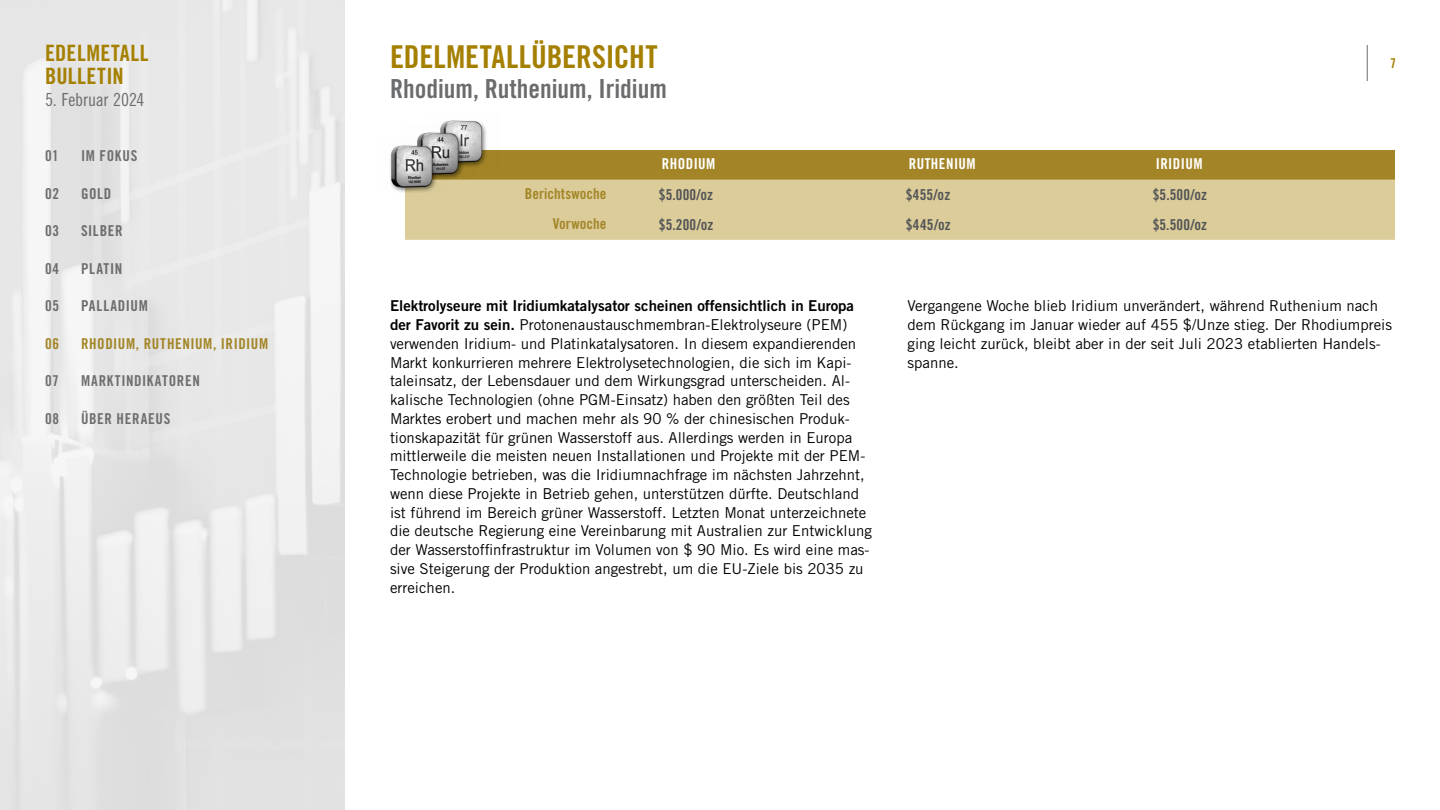
<style>
.page{position:relative;width:1440px;height:810px;background:#fff}
.page>*{position:absolute;margin:0;border:0;box-sizing:border-box;transform-origin:0 0}
.t1{font:31.5px "Trade Gothic LT Pro Bd Cn 20";color:#a58000}
.t2{font:26.25px "Trade Gothic LT Pro Bd Cn 20";color:#6b6c6e}
.t3{font:22.5px/22.5px "Trade Gothic LT Pro Bd Cn 20";letter-spacing:.02em;color:#a58000}
.t4{font:18px "Trade Gothic LT Pro Cn 18";letter-spacing:-.01em;color:#6b6c6e}
.t5{font:15px/18.8px "Trade Gothic LT Pro";color:#000}
.t6{font:15px "Trade Gothic LT Pro Bd 2";color:#000}
.t7{font:15px "Trade Gothic LT Pro Bd Cn 20";letter-spacing:.01em;color:#535456}
.t8{font:15px "Trade Gothic LT Pro Bd Cn 20";letter-spacing:.05em;color:#6e6e6e}
.t9{font:15px "Trade Gothic LT Pro Bd Cn 20";letter-spacing:.05em;color:#6b6c6e}
.t10{font:15px "Trade Gothic LT Pro Bd Cn 20";letter-spacing:.03em;color:#a38527}
.t11{font:15px "Trade Gothic LT Pro Bd Cn 20";letter-spacing:.03em;color:#fff}
.t12{font:15px "Trade Gothic LT Pro Bd Cn 20";color:#a38527}
.t13{font:13.5px "Trade Gothic LT Pro Bd Cn 20";color:#a58000}
.s1{font-family:"Trade Gothic LT Pro Bd 2"}
</style>
<div class="page">
<hr style="left:1367px;top:45px;width:1px;height:36px;background:#6e6e6e">
<div style="left:0;top:0;width:345px;height:810px;background:linear-gradient(to right,#e8e8e8,#e7e7e7)"></div>
<div style="left:476px;top:150px;width:919px;height:30px;background:#a38527"></div>
<div style="left:405px;top:180px;width:990px;height:60px;background:#dbcc99"></div>
<img style="left:442px;top:120px;width:57px;height:47px">
<img style="left:418px;top:125px;width:58px;height:55px">
<div style="left:389px;top:144px;width:49px;height:49px;background:#000;opacity:.47"></div>
<img style="left:389px;top:137px;width:61px;height:55px">
<h3 class="t3" style="left:45px;top:42px;width:105px">EDELMETALL<br>BULLETIN</h3>
<p class="t4" style="left:45px;top:89px;width:101px">5. Februar 2024</p>
<p class="t8" style="left:45px;top:147px;width:15px">01</p>
<p class="t8" style="left:81px;top:147px;width:58px">IM FOKUS</p>
<p class="t9" style="left:45px;top:184px;width:16px">02</p>
<p class="t9" style="left:81px;top:184px;width:32px">GOLD</p>
<p class="t9" style="left:45px;top:222px;width:16px">03</p>
<p class="t9" style="left:81px;top:222px;width:43px">SILBER</p>
<p class="t9" style="left:45px;top:259px;width:16px">04</p>
<p class="t9" style="left:81px;top:259px;width:43px">PLATIN</p>
<p class="t9" style="left:45px;top:297px;width:16px">05</p>
<p class="t9" style="left:81px;top:297px;width:68px">PALLADIUM</p>
<p class="t10" style="left:45px;top:334px;width:16px">06</p>
<p class="t10" style="left:81px;top:334px;width:189px">RHODIUM, RUTHENIUM, IRIDIUM</p>
<p class="t8" style="left:45px;top:372px;width:15px">07</p>
<p class="t8" style="left:81px;top:372px;width:120px">MARKTINDIKATOREN</p>
<p class="t8" style="left:45px;top:409px;width:16px">08</p>
<p class="t8" style="left:81px;top:409px;width:91px">ÜBER HERAEUS</p>
<h1 class="t1" style="left:390px;top:37px;width:269px">EDELMETALLÜBERSICHT</h1>
<h2 class="t2" style="left:390px;top:72px;width:278px">Rhodium, Ruthenium, Iridium</h2>
<p class="t11" style="left:662px;top:155px;width:55px">RHODIUM</p>
<p class="t11" style="left:909px;top:155px;width:68px">RUTHENIUM</p>
<p class="t11" style="left:1156px;top:155px;width:48px">IRIDIUM</p>
<p class="t12" style="left:525px;top:185px;width:83px">Berichtswoche</p>
<p class="t7" style="left:659px;top:186px;width:56px">$5.000/oz</p>
<p class="t7" style="left:906px;top:186px;width:46px">$455/oz</p>
<p class="t7" style="left:1153px;top:186px;width:56px">$5.500/oz</p>
<p class="t12" style="left:553px;top:215px;width:55px">Vorwoche</p>
<p class="t7" style="left:659px;top:216px;width:56px">$5.200/oz</p>
<p class="t7" style="left:906px;top:216px;width:46px">$445/oz</p>
<p class="t7" style="left:1153px;top:216px;width:56px">$5.500/oz</p>
<p class="t13" style="left:1390px;top:54px;width:7px">7</p>
<p class="t6" style="left:390px;top:297px;width:466px">Elektrolyseure mit Iridiumkatalysator scheinen offensichtlich in Europa</p>
<p class="t5" style="left:390px;top:315px;width:483px"><span class="s1">der Favorit zu sein.</span> Protonenaustauschmembran-Elektrolyseure (PEM) verwenden Iridium- und Platinkatalysatoren. In diesem expandierenden Markt konkurrieren mehrere Elektrolysetechnologien, die sich im Kapi&shy;taleinsatz, der Lebensdauer und dem Wirkungsgrad unterscheiden. Al&shy;kalische Technologien (ohne PGM-Einsatz) haben den größten Teil des Marktes erobert und machen mehr als 90 % der chinesischen Produk&shy;tionskapazität für grünen Wasserstoff aus. Allerdings werden in Europa mittlerweile die meisten neuen Installationen und Projekte mit der PEM-Technologie betrieben, was die Iridiumnachfrage im nächsten Jahrzehnt, wenn diese Projekte in Betrieb gehen, unterstützen dürfte. Deutschland ist führend im Bereich grüner Wasserstoff. Letzten Monat unterzeichnete die deutsche Regierung eine Vereinbarung mit Australien zur Entwicklung der Wasserstoffinfrastruktur im Volumen von $ 90 Mio. Es wird eine mas&shy;sive Steigerung der Produktion angestrebt, um die EU-Ziele bis 2035 zu erreichen.</p>
<p class="t5" style="left:908px;top:296px;width:486px">Vergangene Woche blieb Iridium unverändert, während Ruthenium nach dem Rückgang im Januar wieder auf 455 $/Unze stieg. Der Rhodiumpreis ging leicht zurück, bleibt aber in der seit Juli 2023 etablierten Handels&shy;spanne.</p>
</div>
